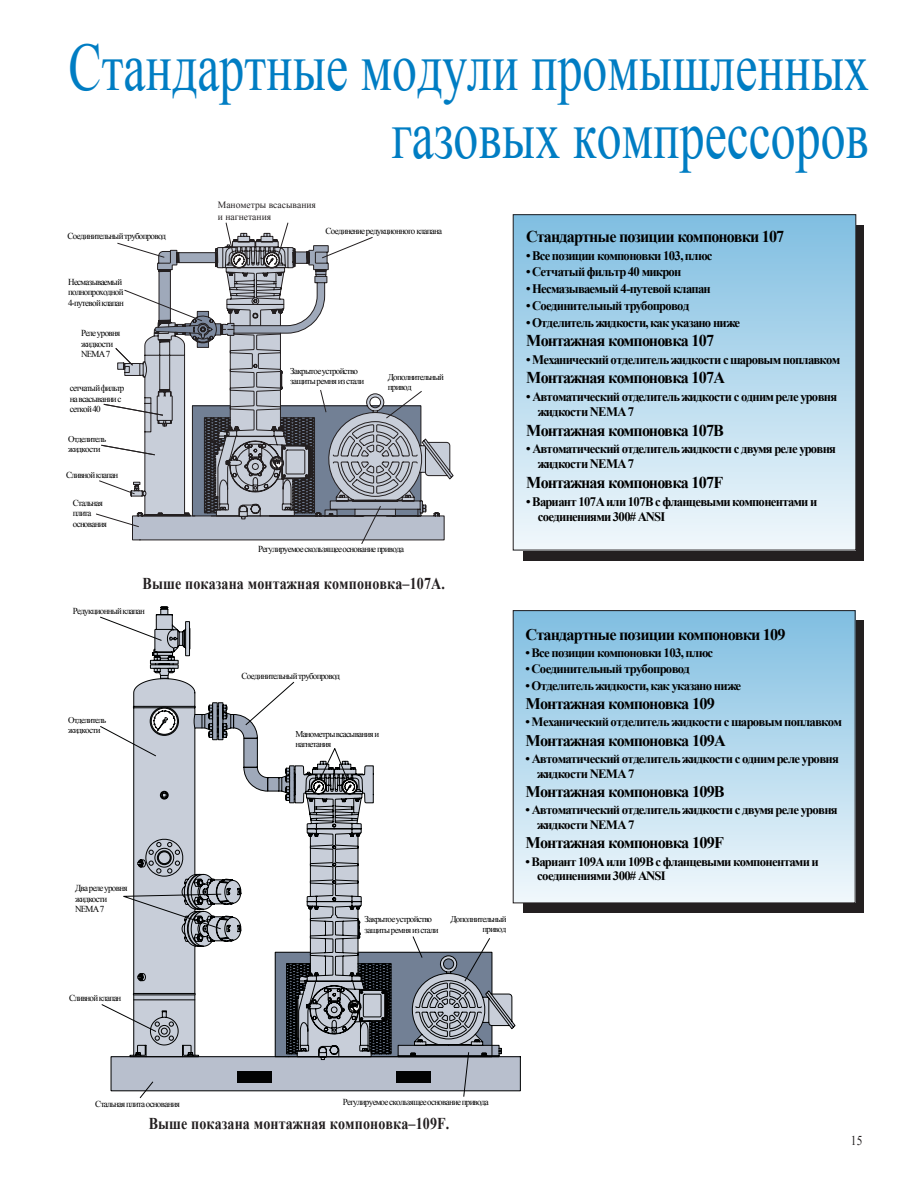
<style>
.page{position:relative;width:918px;height:1188px;background:#fff}
.page>*{position:absolute;margin:0;border:0;box-sizing:border-box;transform-origin:0 0}
.t1{font:67.5px/68.8px "Times New Roman";color:#007dc3;text-align:right;scale:.74 1}
.t2{font:700 16.5px "Times New Roman";letter-spacing:-.05em;color:#000}
.t3{font:700 16.5px "Times New Roman";letter-spacing:.01em;color:#231f20;scale:.85 1}
.t4{font:700 16.2px "Times New Roman";letter-spacing:-.05em;color:#000}
.t5{font:13.5px "Times New Roman";color:#231f20;scale:.85 1}
.t6{font:700 13.05px/15px "Times New Roman";letter-spacing:-.055em;color:#000}
.t7{font:700 12.75px/14.7px "Times New Roman";letter-spacing:-.055em;color:#000}
.t8{font:9.6px/11.6px "Times New Roman";color:#231f20}
.t9{font:9.15px/10.6px "Times New Roman";letter-spacing:-.085em;color:#000}
.t10{font:8.85px/10.4px "Times New Roman";letter-spacing:-.085em;color:#000}
</style>
<div class="page">
<svg style="left:101px;top:233px;width:352px;height:307px"></svg>
<svg style="left:110px;top:839px;width:411px;height:252px"></svg>
<svg style="left:150px;top:606px;width:41px;height:58px"></svg>
<svg style="left:392px;top:839px;width:101px;height:218px"></svg>
<svg style="left:100px;top:616px;width:62px;height:25px"></svg>
<svg style="left:100px;top:664px;width:292px;height:396px"></svg>
<svg style="left:139px;top:1081px;width:15px;height:18px"></svg>
<svg style="left:398px;top:936px;width:117px;height:161px"></svg>
<div style="left:523px;top:225px;width:341px;height:336px;background:#231f20"></div>
<div style="left:513px;top:215px;width:343px;height:335px;background:linear-gradient(to bottom,#80bee1,#f1f8fc)"></div>
<div style="left:513px;top:214px;width:343px;height:336px;border:1px solid #231f20"></div>
<div style="left:523px;top:621px;width:340px;height:292px;background:#231f20"></div>
<div style="left:513px;top:611px;width:342px;height:292px;background:linear-gradient(to bottom,#80bee1,#f0f8fc)"></div>
<div style="left:513px;top:610px;width:342px;height:293px;border:1px solid #231f20"></div>
<h1 class="t1" style="left:69px;top:32px;width:1083px">Стандартные модули промышленных газовых компрессоров</h1>
<p class="t9" style="left:68px;top:231px;width:100px">Соединительныйтрубопровод</p>
<p class="t9" style="left:68px;top:276px;width:57px">Несмазываемый полнопроходной<br>4-путевойклапан</p>
<p class="t9" style="left:81px;top:328px;width:41px">Релеуровня жидкости<br>NEMA 7</p>
<p class="t9" style="left:70px;top:382px;width:56px">сетчатыйфильтр на всасываниис сеткой40</p>
<p class="t10" style="left:68px;top:433px;width:39px">Отделитель жидкости</p>
<p class="t9" style="left:66px;top:469px;width:54px">Сливнойклапан</p>
<p class="t9" style="left:73px;top:497px;width:36px">Стальная плита основания</p>
<p class="t8" style="left:218px;top:199px;width:100px">Манометры всасывания и нагнетания</p>
<p class="t9" style="left:326px;top:225px;width:118px">Соединение редукционного клапана</p>
<p class="t10" style="left:290px;top:366px;width:76px">Закрытоеустройство защиты ремня из стали</p>
<p class="t10" style="left:388px;top:372px;width:58px">Дополнительный привод</p>
<p class="t9" style="left:258px;top:543px;width:148px">Регулируемое скользящееоснование привода</p>
<p class="t3" style="left:143px;top:572px;width:357px">Выше показана монтажная компоновка–107A.</p>
<p class="t9" style="left:73px;top:606px;width:74px">Редукционныйклапан</p>
<p class="t10" style="left:68px;top:715px;width:39px">Отделитель жидкости</p>
<p class="t9" style="left:75px;top:883px;width:54px">Дварелеуровня жидкости<br>NEMA 7</p>
<p class="t9" style="left:242px;top:670px;width:100px">Соединительныйтрубопровод</p>
<p class="t10" style="left:296px;top:729px;width:85px">Манометрывсасывания и нагнетания</p>
<p class="t10" style="left:365px;top:914px;width:76px">Закрытоеустройство защиты ремня из стали</p>
<p class="t10" style="left:450px;top:913px;width:58px;text-align:right">Дополнительный привод</p>
<p class="t2" style="left:526px;top:225px;width:260px">Стандартные позиции компоновки 107</p>
<p class="t6" style="left:526px;top:248px;width:188px">• Все позиции компоновки 103, плюс</p>
<p class="t6" style="left:526px;top:264px;width:157px">•Сетчатый фильтр 40 микрон</p>
<p class="t6" style="left:526px;top:281px;width:186px">• Несмазываемый 4-путевой клапан</p>
<p class="t6" style="left:526px;top:298px;width:165px">• Соединительный трубопровод</p>
<p class="t6" style="left:526px;top:314px;width:215px">• Отделитель жидкости, как указано ниже</p>
<p class="t2" style="left:526px;top:329px;width:189px">Монтажная компоновка 107</p>
<p class="t6" style="left:526px;top:351px;width:316px">•Механический отделитель жидкости с шаровым поплавком</p>
<p class="t2" style="left:526px;top:367px;width:200px">Монтажная компоновка 107A</p>
<p class="t6" style="left:538px;top:389px;width:301px;text-indent:-11px">• Автоматический отделитель жидкости с одним реле уровня жидкости NEMA7</p>
<p class="t2" style="left:526px;top:419px;width:199px">Монтажная компоновка 107B</p>
<p class="t6" style="left:538px;top:441px;width:300px;text-indent:-11px">• Автоматический отделитель жидкости с двумя реле уровня жидкости NEMA7</p>
<p class="t2" style="left:526px;top:471px;width:198px">Монтажная компоновка 107F</p>
<p class="t6" style="left:538px;top:494px;width:281px;text-indent:-11px">•Вариант 107Aили 107B с фланцевыми компонентами и соединениями 300# ANSI</p>
<p class="t4" style="left:526px;top:623px;width:262px">Стандартные позиции компоновки 109</p>
<p class="t7" style="left:526px;top:645px;width:189px">• Все позиции компоновки 103, плюс</p>
<p class="t7" style="left:526px;top:661px;width:166px">• Соединительный трубопровод</p>
<p class="t7" style="left:526px;top:678px;width:217px">• Отделитель жидкости, как указано ниже</p>
<p class="t4" style="left:526px;top:693px;width:191px">Монтажная компоновка 109</p>
<p class="t7" style="left:526px;top:714px;width:318px">•Механический отделитель жидкости с шаровым поплавком</p>
<p class="t4" style="left:526px;top:729px;width:202px">Монтажная компоновка 109A</p>
<p class="t7" style="left:537px;top:751px;width:303px;text-indent:-12px">• Автоматический отделитель жидкости с одним реле уровня жидкости NEMA7</p>
<p class="t4" style="left:526px;top:780px;width:200px">Монтажная компоновка 109B</p>
<p class="t7" style="left:537px;top:802px;width:302px;text-indent:-12px">• Автоматический отделитель жидкости с двумя реле уровня жидкости NEMA7</p>
<p class="t4" style="left:526px;top:832px;width:200px">Монтажная компоновка 109F</p>
<p class="t7" style="left:537px;top:854px;width:283px;text-indent:-12px">•Вариант 109Aили 109B с фланцевыми компонентами и соединениями 300# ANSI</p>
<p class="t9" style="left:69px;top:993px;width:54px">Сливнойклапан</p>
<p class="t9" style="left:95px;top:1098px;width:86px">Стальная плита основания</p>
<p class="t9" style="left:343px;top:1097px;width:148px">Регулируемое скользящееоснование привода</p>
<p class="t3" style="left:149px;top:1112px;width:355px">Выше показана монтажная компоновка–109F.</p>
<p class="t5" style="left:851px;top:1131px;width:15px">15</p>
</div>
